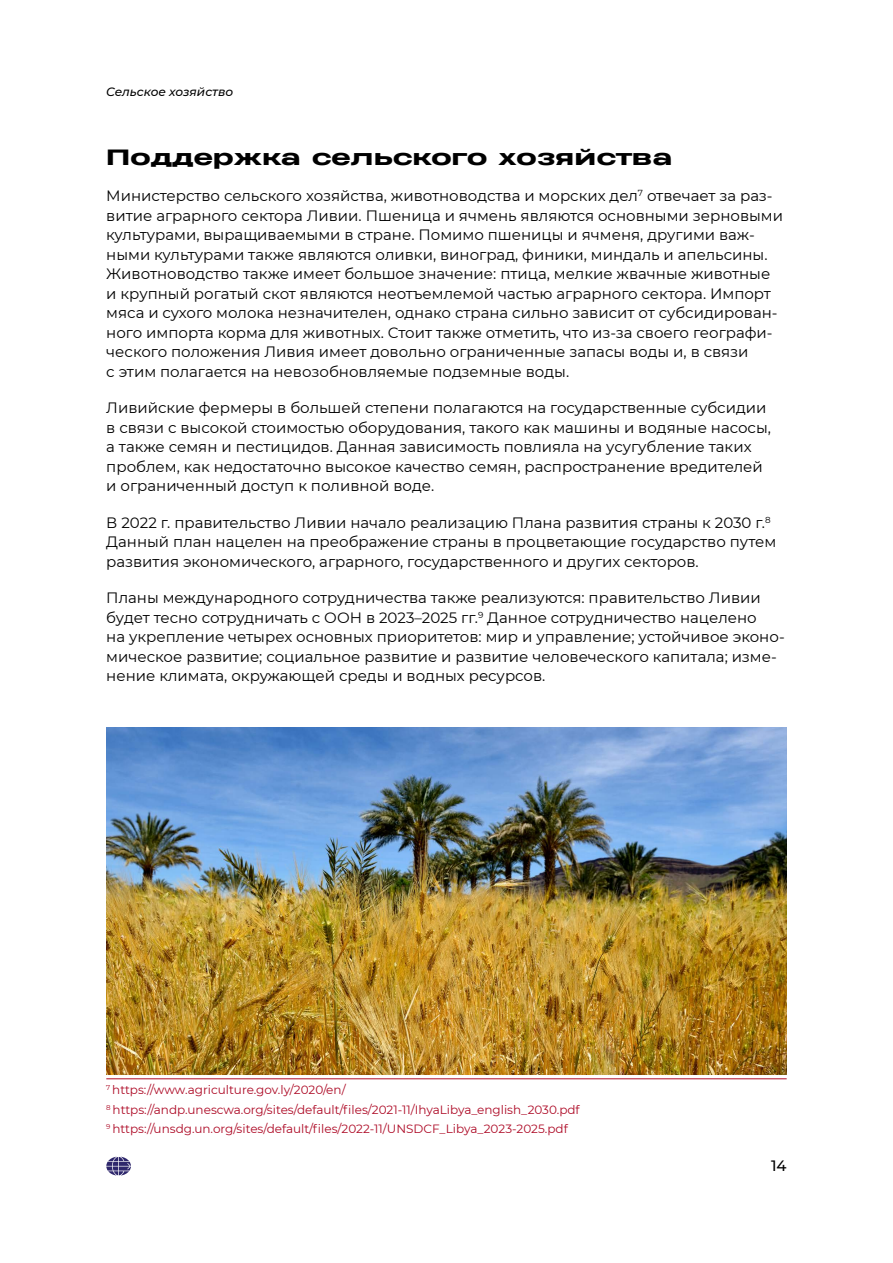
<style>
.page{position:relative;width:893px;height:1263px;background:#fff}
.page>*{position:absolute;margin:0;border:0;box-sizing:border-box;transform-origin:0 0}
.t1{font:800 21px "Heading Pro Ultra Wide";color:#000}
.t2{font:15px/19.5px "Montserrat";color:#000}
.t3{font:500 15px "Montserrat";color:#000}
.t4{font:12px/19.2px "Montserrat";color:#ad0925}
.t5{font:italic 500 12px "Montserrat";color:#000}
</style>
<div class="page">
<svg style="left:106px;top:1157px;width:25px;height:18px"></svg>
<img style="left:106px;top:727px;width:681px;height:347px">
<hr style="left:106px;top:1078px;width:681px;height:1px;background:#ad0925">
<p class="t5" style="left:106px;top:83px;width:129px">Сельское хозяйство</p>
<h1 class="t1" style="left:106px;top:143px;width:568px">Поддержка сельского хозяйства</h1>
<p class="t2" style="left:106px;top:186px;width:678px">Министерство сельского хозяйства, животноводства и морских дел<sup>7</sup> отвечает за раз&shy;витие аграрного сектора Ливии. Пшеница и ячмень являются основными зерновыми культурами, выращиваемыми в стране. Помимо пшеницы и ячменя, другими важ&shy;ными культурами также являются оливки, виноград, финики, миндаль и апельсины.<br>Животноводство также имеет большое значение: птица, мелкие жвачные животные и крупный рогатый скот являются неотъемлемой частью аграрного сектора. Импорт мяса и сухого молока незначителен, однако страна сильно зависит от субсидирован&shy;ного импорта корма для животных. Стоит также отметить, что из-за своего географи&shy;ческого положения Ливия имеет довольно ограниченные запасы воды и, в связи<br>с этим полагается на невозобновляемые подземные воды.</p>
<p class="t2" style="left:106px;top:398px;width:666px">Ливийские фермеры в большей степени полагаются на государственные субсидии в связи с высокой стоимостью оборудования, такого как машины и водяные насосы, а также семян и пестицидов. Данная зависимость повлияла на усугубление таких проблем, как недостаточно высокое качество семян, распространение вредителей и ограниченный доступ к поливной воде.</p>
<p class="t2" style="left:106px;top:512px;width:671px">В 2022 г. правительство Ливии начало реализацию Плана развития страны к 2030 г.<sup>8<br></sup>Данный план нацелен на преображение страны в процветающие государство путем развития экономического, аграрного, государственного и других секторов.</p>
<p class="t2" style="left:106px;top:588px;width:680px">Планы международного сотрудничества также реализуются: правительство Ливии будет тесно сотрудничать с ООН в 2023–2025 гг.<sup>9</sup> Данное сотрудничество нацелено<br>на укрепление четырех основных приоритетов: мир и управление; устойчивое эконо&shy;мическое развитие; социальное развитие и развитие человеческого капитала; изме&shy;нение климата, окружающей среды и водных ресурсов.</p>
<p class="t4" style="left:106px;top:1080px;width:475px"><sup>7</sup> https://www.agriculture.gov.ly/2020/en/<br><sup>8</sup> https://andp.unescwa.org/sites/default/files/2021-11/IhyaLibya_english_2030.pdf<br><sup>9</sup> https://unsdg.un.org/sites/default/files/2022-11/UNSDCF_Libya_2023-2025.pdf</p>
<p class="t3" style="left:771px;top:1155px;width:17px">14</p>
</div>
